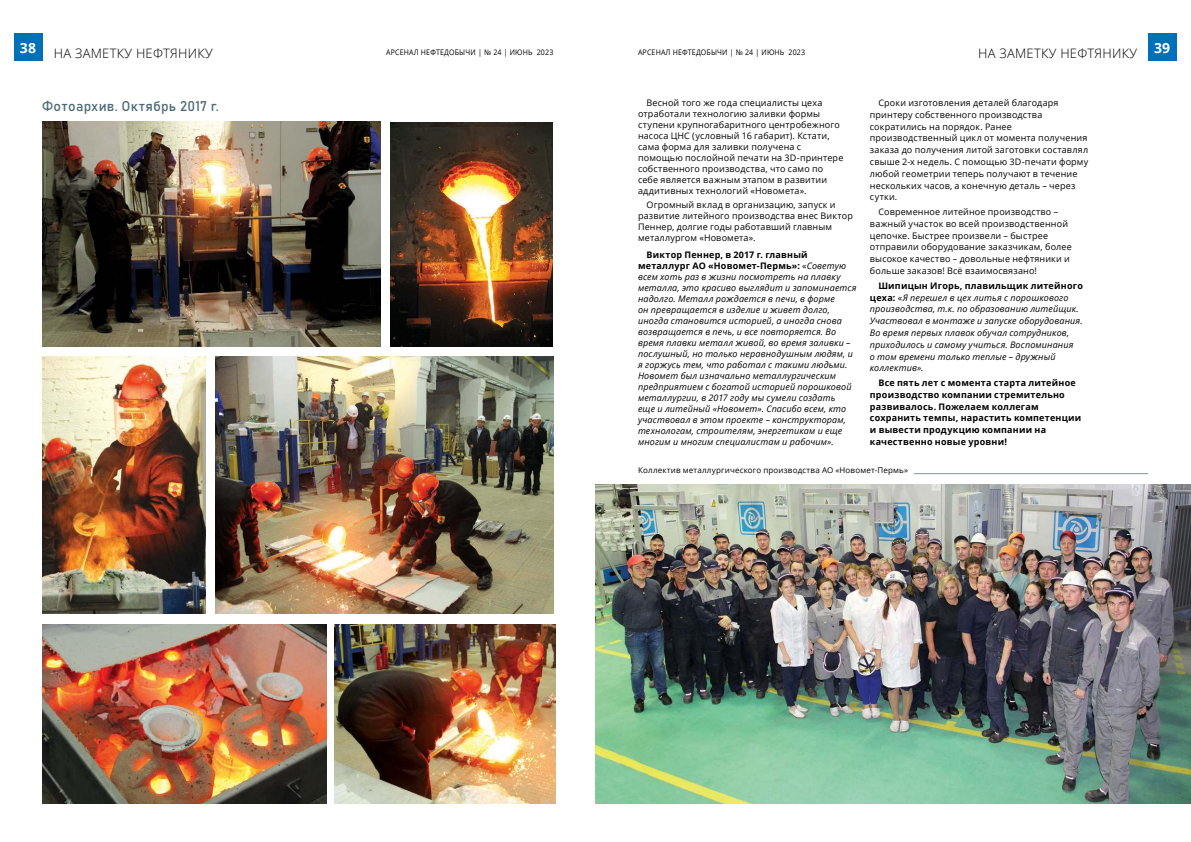
<style>
.page{position:relative;width:1191px;height:842px;background:#fff}
.page>*{position:absolute;margin:0;border:0;box-sizing:border-box;transform-origin:0 0}
.t1{font:14px "Bahnschrift";letter-spacing:.01em;color:#4e6b79}
.t2{font:700 14px "Open Sans";color:#fff}
.t3{font:300 13px "Open Sans";letter-spacing:.02em;color:#000}
.t4{font:9px/11.8px "Open Sans";letter-spacing:.015em;color:#000}
.t5{font:italic 9px/11px "Open Sans";letter-spacing:.015em;color:#000}
.t6{font:700 9px/11.8px "Open Sans";letter-spacing:.025em;color:#000}
.t7{font:8px "Open Sans";letter-spacing:.02em;color:#000}
.t8{font:7.7px "Open Sans";letter-spacing:.025em;color:#000;scale:.91 1}
.s1{font-weight:700;font-style:normal}
.s2{font-style:normal}
</style>
<div class="page">
<div style="left:14px;top:33px;width:28px;height:28px;background:#0070b9"></div>
<div style="left:1148px;top:33px;width:28px;height:28px;background:#0070b9"></div>
<img style="left:43px;top:121px;width:337px;height:225px">
<img style="left:215px;top:356px;width:338px;height:257px">
<img style="left:43px;top:624px;width:284px;height:179px">
<img style="left:390px;top:122px;width:163px;height:224px">
<img style="left:42px;top:356px;width:163px;height:258px">
<img style="left:334px;top:624px;width:221px;height:179px">
<hr style="left:914px;top:473px;width:234px;height:1px;background:#8396a0">
<img style="left:595px;top:484px;width:596px;height:319px">
<h1 class="t2" style="left:20px;top:43px;width:18px">38</h1>
<h2 class="t3" style="left:54px;top:44px;width:160px">НА ЗАМЕТКУ НЕФТЯНИКУ</h2>
<p class="t8" style="left:386px;top:47px;width:185px">АРСЕНАЛ НЕФТЕДОБЫЧИ | № 24 | ИЮНЬ 2023</p>
<p class="t8" style="left:638px;top:47px;width:185px">АРСЕНАЛ НЕФТЕДОБЫЧИ | № 24 | ИЮНЬ 2023</p>
<h2 class="t3" style="left:978px;top:44px;width:160px">НА ЗАМЕТКУ НЕФТЯНИКУ</h2>
<h1 class="t2" style="left:1154px;top:43px;width:18px">39</h1>
<h1 class="t1" style="left:42px;top:96px;width:178px">Фотоархив. Октябрь 2017 г.</h1>
<p class="t4" style="left:638px;top:97px;width:207px;line-height:11px;text-indent:9px">Весной того же года специалисты цеха отработали технологию заливки формы ступени крупногабаритного центробежного насоса ЦНС (условный 16 габарит). Кстати, сама форма для заливки получена с помощью послойной печати на 3D-принтере собственного производства, что само по себе является важным этапом в развитии аддитивных технологий «Новомета».</p>
<p class="t4" style="left:638px;top:199px;width:216px;line-height:11px;text-indent:9px">Огромный вклад в организацию, запуск и развитие литейного производства внес Виктор Пеннер, долгие годы работавший главным металлургом «Новомета».</p>
<p class="t5" style="left:638px;top:249px;width:220px;text-indent:9px"><span class="s1">Виктор Пеннер, в 2017 г. главный металлург АО «Новомет-Пермь»:</span> <span class="s2">«</span>Советую всем хоть раз в жизни посмотреть на плавку металла, это красиво выглядит и запоминается надолго. Металл рождается в печи, в форме<br>он превращается в изделие и живет долго, иногда становится историей, а иногда снова возвращается в печь, и все повторяется. Во время плавки металл живой, во время заливки – послушный, но только неравнодушным людям, и я горжусь тем, что работал с такими людьми.<br>Новомет был изначально металлургическим предприятием с богатой историей порошковой металлургии, в 2017 году мы сумели создать<br>еще и литейный «Новомет». Спасибо всем, кто участвовал в этом проекте – конструкторам, технологам, строителям, энергетикам и еще многим и многим специалистам и рабочим».</p>
<p class="t4" style="left:870px;top:97px;width:220px;text-indent:9px">Сроки изготовления деталей благодаря принтеру собственного производства сократились на порядок. Ранее производственный цикл от момента получения заказа до получения литой заготовки составлял свыше 2-х недель. С помощью 3D-печати форму любой геометрии теперь получают в течение нескольких часов, а конечную деталь – через сутки.</p>
<p class="t4" style="left:870px;top:206px;width:203px;text-indent:9px">Современное литейное производство – важный участок во всей производственной цепочке. Быстрее произвели – быстрее отправили оборудование заказчикам, более высокое качество – довольные нефтяники и больше заказов! Всё взаимосвязано!</p>
<p class="t5" style="left:870px;top:279px;width:214px;line-height:11.8px;text-indent:9px"><span class="s1">Шипицын Игорь, плавильщик литейного цеха:</span> <span class="s2">«</span>Я перешел в цех литья с порошкового производства, т.к. по образованию литейщик.<br>Участвовал в монтаже и запуске оборудования.<br>Во время первых плавок обучал сотрудников, приходилось и самому учиться. Воспоминания<br>о том времени только теплые – дружный коллектив».</p>
<p class="t6" style="left:870px;top:377px;width:213px;text-indent:9px">Все пять лет с момента старта литейное производство компании стремительно развивалось. Пожелаем коллегам сохранить темпы, нарастить компетенции и вывести продукцию компании на качественно новые уровни!</p>
<p class="t7" style="left:638px;top:465px;width:271px">Коллектив металлургического производства АО «Новомет-Пермь»</p>
</div>
